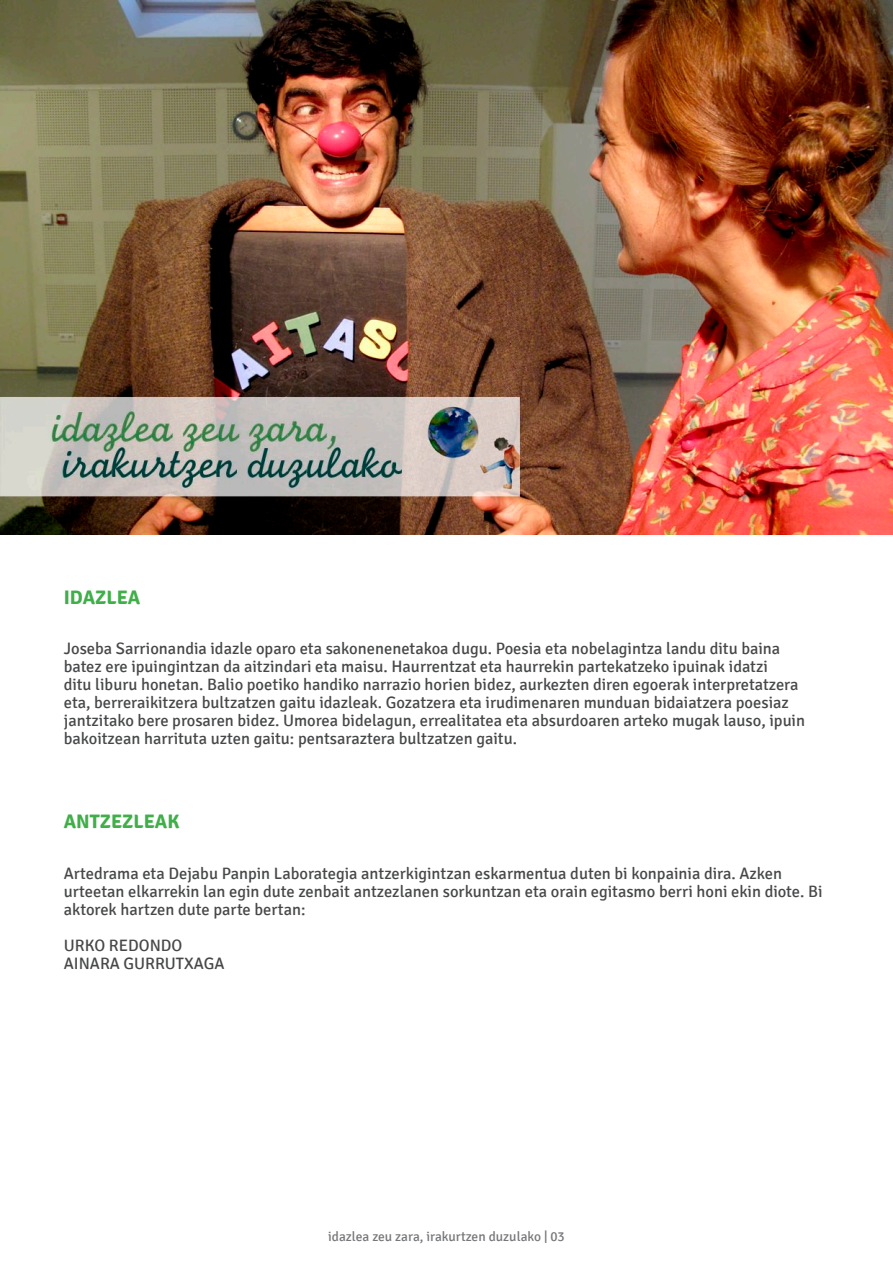
<style>
.page{position:relative;width:893px;height:1263px;background:#fff}
.page>*{position:absolute;margin:0;border:0;box-sizing:border-box;transform-origin:0 0}
.t1{font:700 19.5px "Signika";color:#40ae49}
.t2{font:16.5px/18px "Signika";color:#464748}
.t3{font:13.5px "Signika";color:#757679}
</style>
<div class="page">
<img style="left:0;top:0;width:893px;height:535px">
<p class="t1" style="left:64px;top:585px;width:78px">IDAZLEA</p>
<p class="t2" style="left:64px;top:640px;width:743px">Joseba Sarrionandia idazle oparo eta sakonenenetakoa dugu. Poesia eta nobelagintza landu ditu baina batez ere ipuingintzan da aitzindari eta maisu. Haurrentzat eta haurrekin partekatzeko ipuinak idatzi<br>ditu liburu honetan. Balio poetiko handiko narrazio horien bidez, aurkezten diren egoerak interpretatzera eta, berreraikitzera bultzatzen gaitu idazleak. Gozatzera eta irudimenaren munduan bidaiatzera poesiaz jantzitako bere prosaren bidez. Umorea bidelagun, errealitatea eta absurdoaren arteko mugak lauso, ipuin bakoitzean harrituta uzten gaitu: pentsaraztera bultzatzen gaitu.</p>
<p class="t1" style="left:64px;top:810px;width:117px">ANTZEZLEAK</p>
<p class="t2" style="left:64px;top:864px;width:760px">Artedrama eta Dejabu Panpin Laborategia antzerkigintzan eskarmentua duten bi konpainia dira. Azken urteetan elkarrekin lan egin dute zenbait antzezlanen sorkuntzan eta orain egitasmo berri honi ekin diote. Bi aktorek hartzen dute parte bertan:</p>
<p class="t2" style="left:64px;top:936px;width:162px">URKO REDONDO<br>AINARA GURRUTXAGA</p>
<p class="t3" style="left:328px;top:1228px;width:238px">idazlea zeu zara, irakurtzen duzulako | 03</p>
</div>
